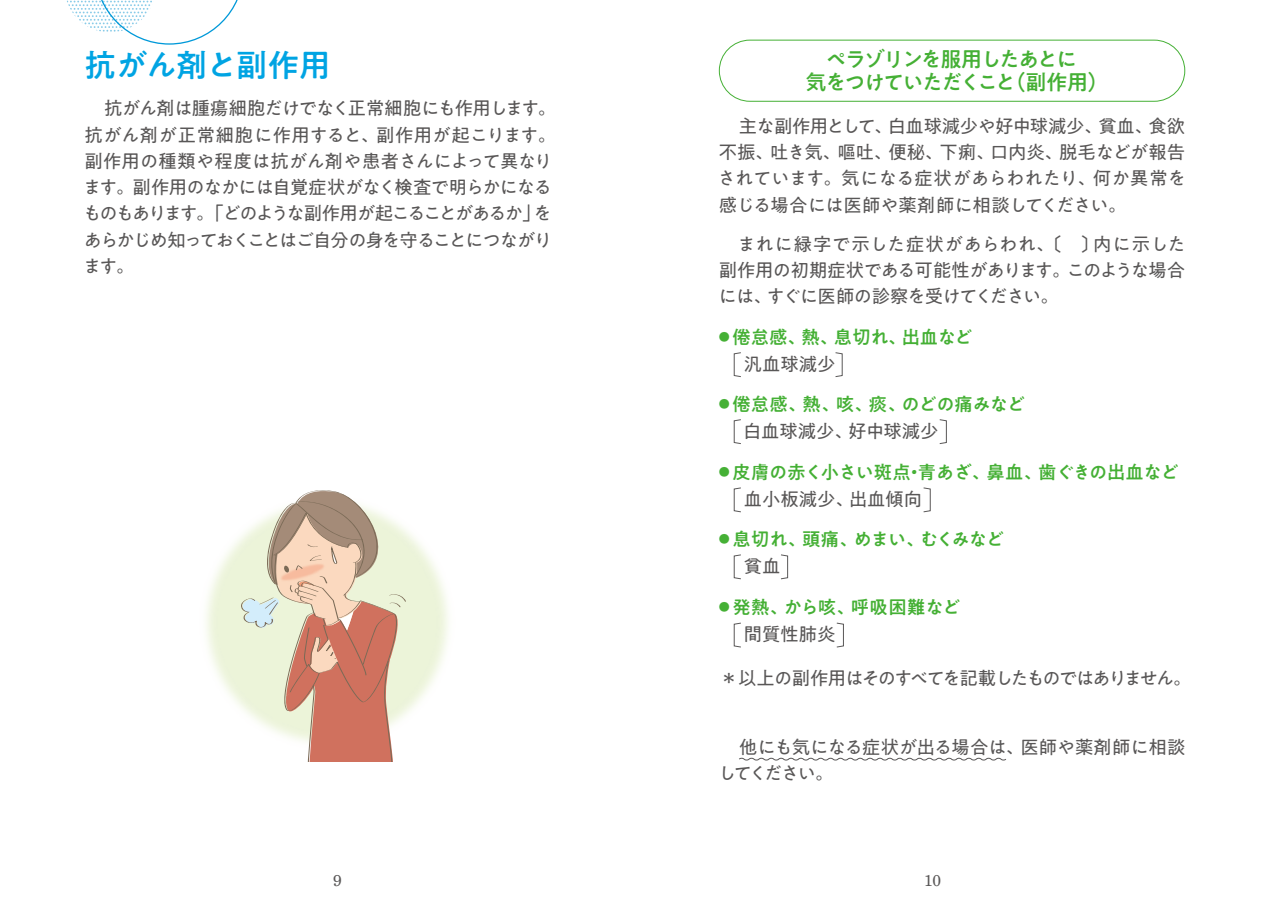
<style>
.page{position:relative;width:1270px;height:903px;background:#fff}
.page>*{position:absolute;margin:0;border:0;box-sizing:border-box;transform-origin:0 0}
.t1{font:500 31.5px "PA1 Gothic Std N";letter-spacing:-.04em;color:#00a4e3}
.t2{font:500 21px/22.8px "PA1 Gothic Std N";letter-spacing:-.085em;color:#45b035;text-align:center}
.t3{font:18.38px/26.2px "PA1 Gothic Std N";letter-spacing:-.04em;color:#595757}
.t4{font:18.38px/26.2px "PA1 Gothic Std";letter-spacing:-.045em;color:#595757;text-align:justify}
.t5{font:500 18.38px "PA1 Gothic Std";letter-spacing:-.025em;color:#45b035}
.t6{font:18.38px/26.2px "PA1 Gothic Std N";letter-spacing:-.02em;color:#595757}
.t7{font:18.38px "PA1 Gothic Std N";letter-spacing:-.1em;color:#595757}
.t8{font:18.38px "PA1 Gothic Std N";color:#595757}
.t9{font:500 18.38px "PA1 Gothic Std";letter-spacing:-.065em;color:#45b035}
.t10{font:500 18.38px "PA1 Gothic Std";letter-spacing:.005em;color:#45b035}
.t11{font:15.75px "Century Regular SWFTE";color:#595757}
</style>
<div class="page">
<svg style="left:67px;top:0;width:171px;height:45px"></svg>
<img style="left:206px;top:530px;width:243px;height:232px">
<img style="left:225px;top:530px;width:16px;height:112px">
<svg style="left:241px;top:490px;width:165px;height:271px;background:#ddbfac"></svg>
<svg style="left:739px;top:757px;width:267px;height:4px"></svg>
<div style="left:719px;top:40px;width:466px;height:62px;border:1px solid #45b035;border-radius:31px"></div>
<svg style="left:733px;top:419px;width:8px;height:25px"></svg>
<svg style="left:939px;top:419px;width:8px;height:25px"></svg>
<svg style="left:733px;top:554px;width:8px;height:26px"></svg>
<svg style="left:781px;top:554px;width:7px;height:26px"></svg>
<svg style="left:733px;top:352px;width:8px;height:25px"></svg>
<svg style="left:835px;top:352px;width:8px;height:25px"></svg>
<svg style="left:733px;top:487px;width:8px;height:26px"></svg>
<svg style="left:923px;top:487px;width:8px;height:26px"></svg>
<svg style="left:733px;top:622px;width:8px;height:26px"></svg>
<svg style="left:836px;top:622px;width:8px;height:26px"></svg>
<h1 class="t1" style="left:84px;top:47px;width:248px">抗がん剤と副作用</h1>
<p class="t3" style="left:83px;top:97px;width:474px;text-indent:21px">抗がん剤は腫瘍細胞だけでなく正常細胞にも作用します。抗がん剤が正常細胞に作用すると、副作用が起こります。副作用の種類や程度は抗がん剤や患者さんによって異なります。副作用のなかには自覚症状がなく検査で明らかになるものもあります。「どのような副作用が起こることがあるか」をあらかじめ知っておくことはご自分の身を守ることにつながります。</p>
<p class="t11" style="left:333px;top:871px;width:10px">9</p>
<p class="t2" style="left:805px;top:50px;width:305px">ペラゾリンを服用したあとに<br>気をつけていただくこと（副作用）</p>
<p class="t3" style="left:718px;top:114px;width:470px;text-align:justify;text-indent:21px">主な副作用として、白血球減少や好中球減少、貧血、食欲不振、吐き気、嘔吐、便秘、下痢、口内炎、脱毛などが報告されています。気になる症状があらわれたり、何か異常を感じる場合には医師や薬剤師に相談してください。</p>
<p class="t4" style="left:719px;top:232px;width:469px;text-indent:19px">まれに緑字で示した症状があらわれ、〔　〕内に示した副作用の初期症状である可能性があります。このような場合には、すぐに医師の診察を受けてください。</p>
<p class="t5" style="left:719px;top:326px;width:255px"><sup>●</sup> 倦怠感、熱、息切れ、出血など</p>
<p class="t3" style="left:744px;top:352px;width:93px">汎血球減少</p>
<p class="t5" style="left:719px;top:393px;width:308px"><sup>●</sup> 倦怠感、熱、咳、痰、のどの痛みなど</p>
<p class="t8" style="left:743px;top:420px;width:197px">白血球減少、好中球減少</p>
<p class="t5" style="left:719px;top:461px;width:462px"><sup>●</sup> 皮膚の赤く小さい斑点・青あざ、鼻血、歯ぐきの出血など</p>
<p class="t8" style="left:744px;top:489px;width:180px">血小板減少、出血傾向</p>
<p class="t9" style="left:719px;top:528px;width:287px"><sup>●</sup> 息切れ、頭痛、めまい、むくみなど</p>
<p class="t3" style="left:744px;top:554px;width:38px">貧血</p>
<p class="t10" style="left:719px;top:596px;width:243px"><sup>●</sup> 発熱、から咳、呼吸困難など</p>
<p class="t3" style="left:744px;top:623px;width:93px">間質性肺炎</p>
<p class="t7" style="left:720px;top:667px;width:473px">＊以上の副作用はそのすべてを記載したものではありません。</p>
<p class="t6" style="left:718px;top:735px;width:469px;text-indent:21px">他にも気になる症状が出る場合は、医師や薬剤師に相談してください。</p>
<p class="t11" style="left:924px;top:871px;width:19px">10</p>
</div>
